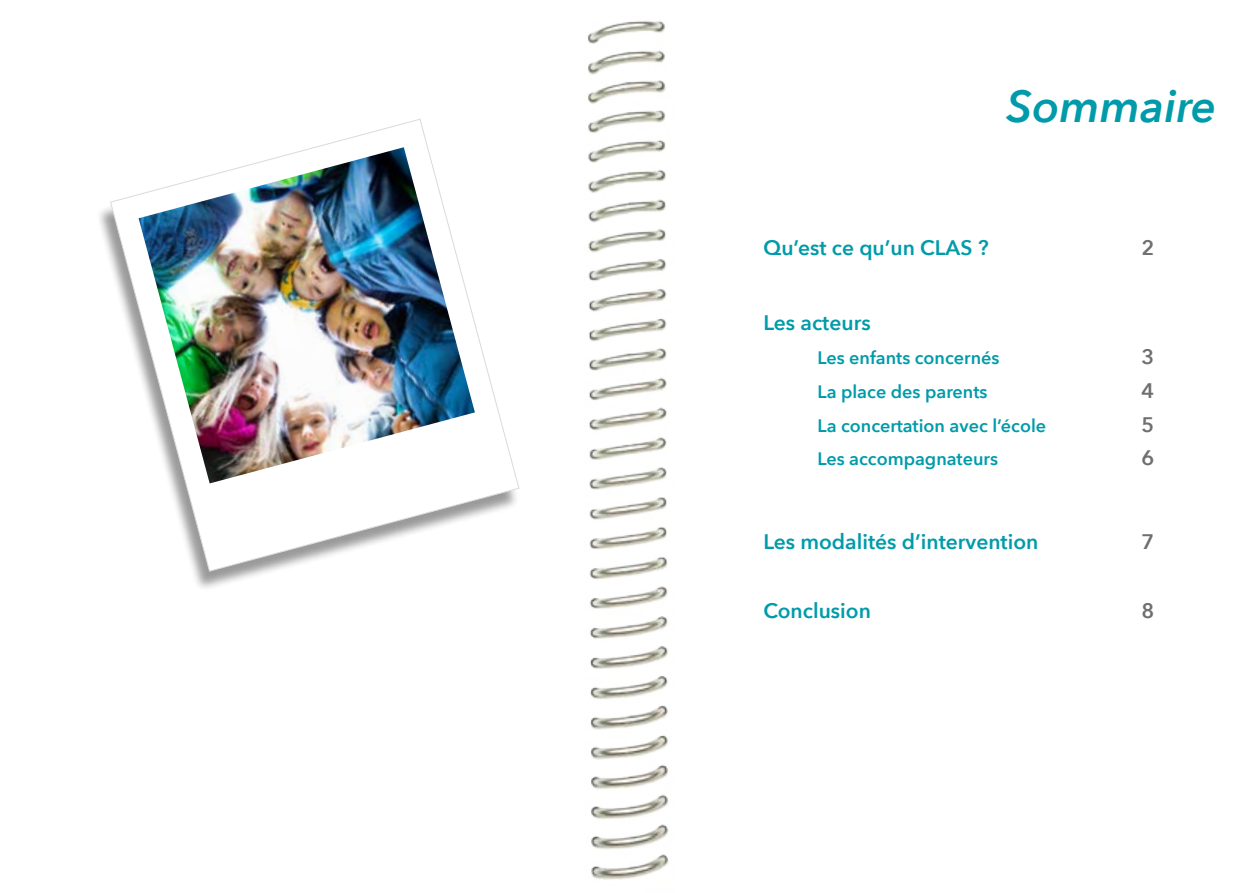
<style>
.page{position:relative;width:1259px;height:893px;background:#fff}
.page>*{position:absolute;margin:0;border:0;box-sizing:border-box;transform-origin:0 0}
.t1{font:italic 600 45px "Avenir Next";color:#009baa}
.t2{font:600 21px "Avenir Next";color:#009baa}
.t3{font:600 21px "Avenir Next";color:#706f6f}
.t4{font:600 18px "Avenir Next";color:#009baa}
</style>
<div class="page">
<img style="left:588px;top:21px;width:81px;height:859px">
<div style="left:95px;top:124px;width:425px;height:468px;background:#000;opacity:.4"></div>
<svg style="left:110px;top:119px;width:409px;height:452px"></svg>
<img style="left:139px;top:147px;width:336px;height:336px">
<p class="t1" style="left:1006px;top:79px;width:211px">Sommaire</p>
<p class="t2" style="left:763px;top:235px;width:227px">Qu’est ce qu’un CLAS ?</p>
<p class="t3" style="left:1141px;top:235px;width:14px">2</p>
<p class="t2" style="left:763px;top:310px;width:109px">Les acteurs</p>
<p class="t4" style="left:817px;top:347px;width:184px">Les enfants concernés</p>
<p class="t3" style="left:1141px;top:344px;width:14px">3</p>
<p class="t4" style="left:817px;top:381px;width:172px">La place des parents</p>
<p class="t3" style="left:1141px;top:378px;width:14px">4</p>
<p class="t4" style="left:817px;top:414px;width:230px">La concertation avec l’école</p>
<p class="t3" style="left:1141px;top:411px;width:14px">5</p>
<p class="t4" style="left:817px;top:448px;width:182px">Les accompagnateurs</p>
<p class="t3" style="left:1141px;top:445px;width:14px">6</p>
<p class="t2" style="left:763px;top:529px;width:276px">Les modalités d’intervention</p>
<p class="t3" style="left:1141px;top:529px;width:14px">7</p>
<p class="t2" style="left:763px;top:598px;width:109px">Conclusion</p>
<p class="t3" style="left:1141px;top:598px;width:14px">8</p>
</div>
